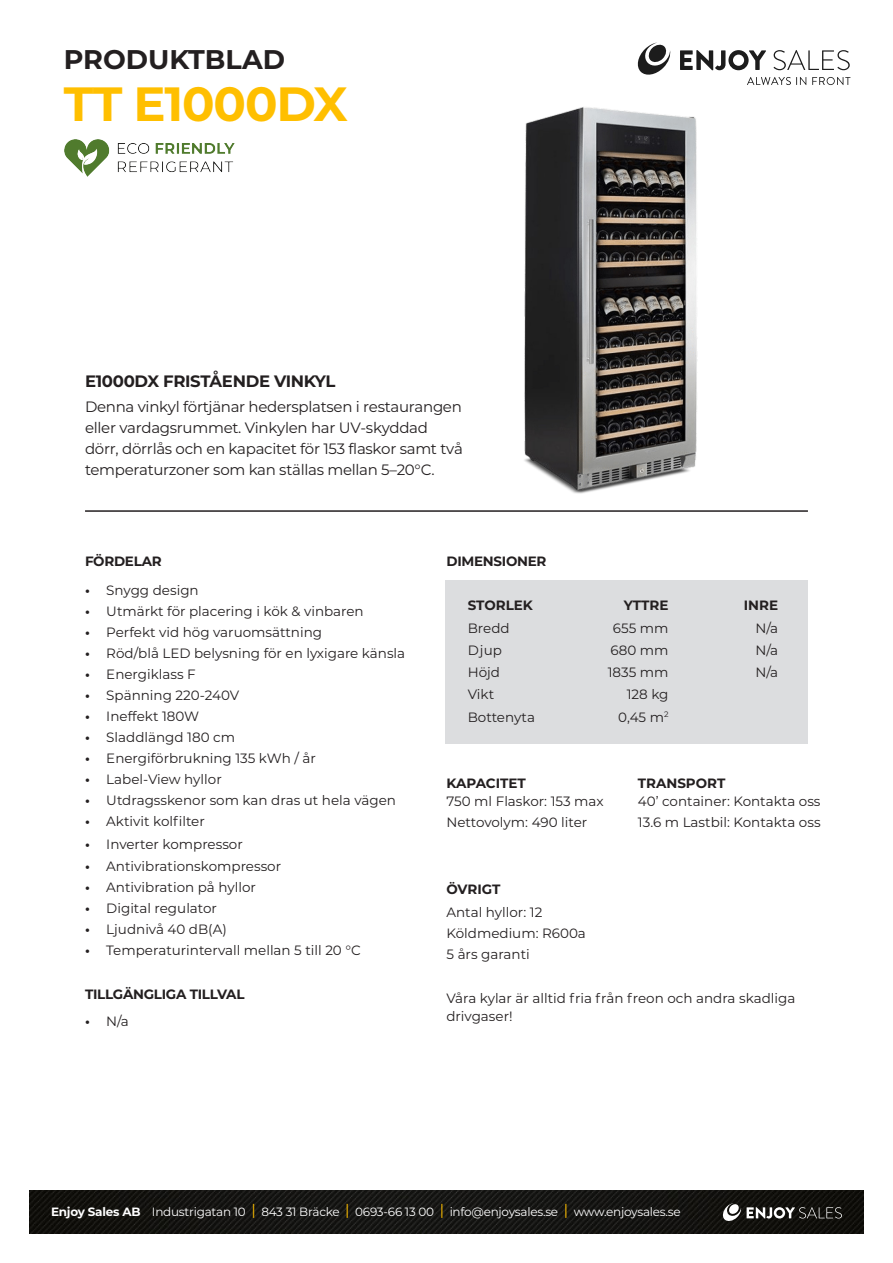
<style>
.page{position:relative;width:893px;height:1263px;background:#fff}
.page>*{position:absolute;margin:0;border:0;box-sizing:border-box;transform-origin:0 0}
.t1{font:700 48px "Montserrat";letter-spacing:-.025em;color:#ffbf00}
.t2{font:700 27px "Montserrat";color:#231f20}
.t3{font:700 16.5px "Montserrat";letter-spacing:-.02em;color:#231f20}
.t4{font:15px/21px "Montserrat";letter-spacing:-.02em;color:#231f20}
.t5{font:13.5px/22.5px "Montserrat";color:#231f20}
.t6{font:700 13.5px "Montserrat";letter-spacing:-.02em;color:#231f20}
.t7{font:700 13.5px "Montserrat";color:#231f20}
.t8{font:12px "Montserrat";letter-spacing:-.02em;color:#fff}
.s1{font-weight:700}
.s2{font-size:15px;color:#ffbf00}
</style>
<div class="page">
<div style="left:445px;top:580px;width:362px;height:164px;background:#dcdddf"></div>
<img style="left:30px;top:1191px;width:833px;height:42px">
<hr style="left:85px;top:510px;width:723px;height:2px;background:#231f20">
<svg style="left:722px;top:1203px;width:120px;height:19px;background:#484845"></svg>
<svg style="left:747px;top:77px;width:59px;height:8px"></svg>
<svg style="left:812px;top:77px;width:38px;height:8px"></svg>
<svg style="left:680px;top:50px;width:86px;height:20px"></svg>
<svg style="left:773px;top:50px;width:77px;height:20px"></svg>
<svg style="left:637px;top:43px;width:34px;height:32px"></svg>
<img style="left:65px;top:139px;width:170px;height:38px">
<img style="left:524px;top:107px;width:173px;height:387px">
<p class="t2" style="left:64px;top:40px;width:223px">PRODUKTBLAD</p>
<p class="t1" style="left:64px;top:70px;width:286px">TT E1000DX</p>
<p class="t3" style="left:85px;top:369px;width:252px">E1000DX FRISTÅENDE VINKYL</p>
<p class="t4" style="left:85px;top:396px;width:379px">Denna vinkyl förtjänar hedersplatsen i restaurangen eller vardagsrummet. Vinkylen har UV-skyddad dörr, dörrlås och en kapacitet för 153 flaskor samt två temperaturzoner som kan ställas mellan 5–20°C.</p>
<p class="t6" style="left:85px;top:551px;width:78px">FÖRDELAR</p>
<p class="t5" style="left:85px;top:579px;width:115px"><span class="s1">•</span> Snygg design</p>
<p class="t5" style="left:85px;top:600px;width:280px"><span class="s1">•</span> Utmärkt för placering i kök &amp; vinbaren</p>
<p class="t5" style="left:85px;top:621px;width:239px"><span class="s1">•</span> Perfekt vid hög varuomsättning</p>
<p class="t5" style="left:85px;top:642px;width:322px"><span class="s1">•</span> Röd/blå LED belysning för en lyxigare känsla</p>
<p class="t5" style="left:85px;top:663px;width:112px"><span class="s1">•</span> Energiklass F</p>
<p class="t5" style="left:85px;top:684px;width:156px"><span class="s1">•</span> Spänning 220-240V</p>
<p class="t5" style="left:85px;top:705px;width:116px"><span class="s1">•</span> Ineffekt 180W</p>
<p class="t5" style="left:85px;top:726px;width:152px"><span class="s1">•</span> Sladdlängd 180 cm</p>
<p class="t5" style="left:85px;top:747px;width:232px"><span class="s1">•</span> Energiförbrukning 135 kWh / år</p>
<p class="t5" style="left:85px;top:768px;width:138px"><span class="s1">•</span> Label-View hyllor</p>
<p class="t5" style="left:85px;top:789px;width:312px"><span class="s1">•</span> Utdragsskenor som kan dras ut hela vägen</p>
<p class="t5" style="left:85px;top:810px;width:121px"><span class="s1">•</span> Aktivit kolfilter</p>
<p class="t5" style="left:85px;top:832px;width:159px"><span class="s1">•</span> Inverter kompressor</p>
<p class="t5" style="left:85px;top:854px;width:198px"><span class="s1">•</span> Antivibrationskompressor</p>
<p class="t5" style="left:85px;top:875px;width:172px"><span class="s1">•</span> Antivibration på hyllor</p>
<p class="t5" style="left:85px;top:896px;width:133px"><span class="s1">•</span> Digital regulator</p>
<p class="t5" style="left:85px;top:917px;width:143px"><span class="s1">•</span> Ljudnivå 40 dB(A)</p>
<p class="t5" style="left:85px;top:938px;width:277px"><span class="s1">•</span> Temperaturintervall mellan 5 till 20 °C</p>
<p class="t6" style="left:85px;top:985px;width:161px">TILLGÄNGLIGA TILLVAL</p>
<p class="t5" style="left:85px;top:1009px;width:45px"><span class="s1">•</span> N/a</p>
<p class="t6" style="left:446px;top:551px;width:102px">DIMENSIONER</p>
<p class="t7" style="left:468px;top:596px;width:67px">STORLEK</p>
<p class="t6" style="left:624px;top:596px;width:46px">YTTRE</p>
<p class="t6" style="left:744px;top:596px;width:36px">INRE</p>
<p class="t5" style="left:468px;top:616px;width:43px">Bredd</p>
<p class="t5" style="left:613px;top:616px;width:57px">655 mm</p>
<p class="t5" style="left:756px;top:616px;width:24px">N/a</p>
<p class="t5" style="left:468px;top:638px;width:36px">Djup</p>
<p class="t5" style="left:611px;top:638px;width:59px">680 mm</p>
<p class="t5" style="left:756px;top:638px;width:24px">N/a</p>
<p class="t5" style="left:468px;top:661px;width:34px">Höjd</p>
<p class="t5" style="left:608px;top:661px;width:62px">1835 mm</p>
<p class="t5" style="left:756px;top:661px;width:24px">N/a</p>
<p class="t5" style="left:468px;top:683px;width:28px">Vikt</p>
<p class="t5" style="left:627px;top:683px;width:43px">128 kg</p>
<p class="t5" style="left:468px;top:705px;width:69px">Bottenyta</p>
<p class="t5" style="left:618px;top:705px;width:52px">0,45 m<sup>2</sup></p>
<p class="t7" style="left:446px;top:774px;width:81px">KAPACITET</p>
<p class="t7" style="left:638px;top:774px;width:89px">TRANSPORT</p>
<p class="t5" style="left:446px;top:790px;width:159px">750 ml Flaskor: 153 max</p>
<p class="t5" style="left:638px;top:790px;width:184px">40’ container: Kontakta oss</p>
<p class="t5" style="left:446px;top:811px;width:142px">Nettovolym: 490 liter</p>
<p class="t5" style="left:638px;top:811px;width:184px">13.6 m Lastbil: Kontakta oss</p>
<p class="t5" style="left:446px;top:878px;width:97px"><span class="s1">ÖVRIGT<br></span>Antal hyllor: 12</p>
<p class="t5" style="left:446px;top:922px;width:141px;line-height:21px">Köldmedium: R600a<br>5 års garanti</p>
<p class="t5" style="left:446px;top:989px;width:350px;line-height:18px">Våra kylar är alltid fria från freon och andra skadliga drivgaser!</p>
<p class="t8" style="left:51px;top:1203px;width:631px"><span class="s1">Enjoy Sales AB</span> Industrigatan 10 <span class="s2">|</span> 843 31 Bräcke <span class="s2">|</span> 0693-66 13 00 <span class="s2">|</span> info@enjoysales.se <span class="s2">|</span> www.enjoysales.se</p>
</div>
